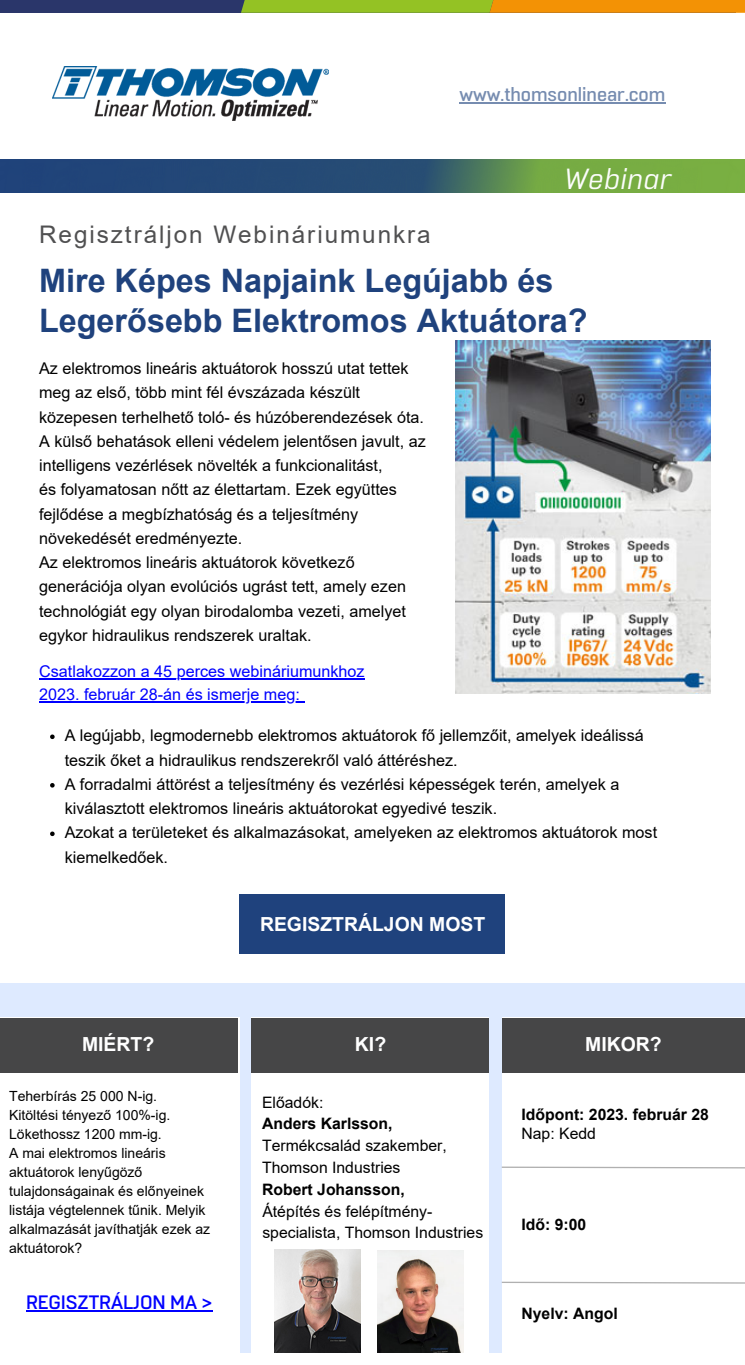
<style>
.page{position:relative;width:745px;height:1365px;background:#fff}
.page>*{position:absolute;margin:0;border:0;box-sizing:border-box;transform-origin:0 0}
.t1{font:700 32.29px/40.2px "Arial";color:#1f427d}
.t2{font:italic 29.05px "Normative Pro";letter-spacing:.03em;color:#fcfdfc}
.t3{font:24.24px "Arial";letter-spacing:.08em;color:#505051}
.t4{font:700 19.43px "Arial";color:#fff}
.t5{font:500 19.43px "Normative Pro";color:#768cb0}
.t6{font:500 19.43px "Normative Pro";color:#00f}
.t7{font:16.19px/24.2px "Arial";color:#000}
.t8{font:16.19px/22.3px "Arial";color:#00f}
.t9{font:15.75px/21.7px "Arial";color:#000}
.t10{font:700 15.75px "Arial";color:#000}
.t11{font:14px/19.1px "Arial";color:#000}
</style>
<div class="page">
<div style="left:0;top:0;width:735px;height:13px;background:#2a366a"></div>
<svg style="left:241px;top:0;width:503px;height:13px;background:#c0a716"></svg>
<img style="left:0;top:159px;width:744px;height:33px">
<img style="left:53px;top:67px;width:275px;height:54px">
<div style="left:239px;top:894px;width:265px;height:60px;background:#1f427d"></div>
<div style="left:0;top:983px;width:744px;height:369px;background:#deeaff"></div>
<div style="left:0;top:1017px;width:239px;height:347px;background:#fff"></div>
<div style="left:251px;top:1017px;width:237px;height:347px;background:#fff"></div>
<div style="left:501px;top:1017px;width:243px;height:347px;background:#fff"></div>
<div style="left:0;top:1017px;width:238px;height:55px;background:#464647"></div>
<div style="left:251px;top:1017px;width:237px;height:55px;background:#464647"></div>
<div style="left:501px;top:1017px;width:243px;height:55px;background:#464647"></div>
<svg style="left:501px;top:1165px;width:243px;height:4px"></svg>
<svg style="left:501px;top:1280px;width:243px;height:4px"></svg>
<img style="left:455px;top:341px;width:255px;height:352px">
<img style="left:275px;top:1249px;width:85px;height:102px">
<img style="left:377px;top:1250px;width:86px;height:102px">
<hr style="left:26px;top:1310px;width:186px;height:1px;background:#00f">
<hr style="left:459px;top:103px;width:206px;height:1px;background:#768cb0">
<hr style="left:39px;top:678px;width:325px;height:2px;background:#00f">
<hr style="left:39px;top:701px;width:261px;height:1px;background:#00f">
<svg style="left:50px;top:734px;width:5px;height:5px"></svg>
<svg style="left:50px;top:783px;width:5px;height:4px"></svg>
<svg style="left:50px;top:831px;width:5px;height:5px"></svg>
<p class="t5" style="left:459px;top:87px;width:207px">www.thomsonlinear.com</p>
<h3 class="t3" style="left:39px;top:221px;width:393px">Regisztráljon Webináriumunkra</h3>
<h2 class="t2" style="left:564px;top:168px;width:109px">Webinar</h2>
<h1 class="t1" style="left:39px;top:260px;width:549px">Mire Képes Napjaink Legújabb és<br>Legerősebb Elektromos Aktuátora?</h1>
<p class="t7" style="left:39px;top:356px;width:388px">Az elektromos lineáris aktuátorok hosszú utat tettek meg az első, több mint fél évszázada készült közepesen terhelhető toló- és húzóberendezések óta.<br>A külső behatások elleni védelem jelentősen javult, az intelligens vezérlések növelték a funkcionalitást,<br>és folyamatosan nőtt az élettartam. Ezek együttes fejlődése a megbízhatóság és a teljesítmény növekedését eredményezte.<br>Az elektromos lineáris aktuátorok következő generációja olyan evolúciós ugrást tett, amely ezen technológiát egy olyan birodalomba vezeti, amelyet egykor hidraulikus rendszerek uraltak.</p>
<p class="t8" style="left:39px;top:660px;width:327px">Csatlakozzon a 45 perces webináriumunkhoz<br>2023. február 28-án és ismerje meg:</p>
<p class="t7" style="left:65px;top:723px;width:593px">A legújabb, legmodernebb elektromos aktuátorok fő jellemzőit, amelyek ideálissá teszik őket a hidraulikus rendszerekről való áttéréshez.<br>A forradalmi áttörést a teljesítmény és vezérlési képességek terén, amelyek a kiválasztott elektromos lineáris aktuátorokat egyedivé teszik.<br>Azokat a területeket és alkalmazásokat, amelyeken az elektromos aktuátorok most kiemelkedőek.</p>
<p class="t4" style="left:260px;top:913px;width:227px">REGISZTRÁLJON MOST</p>
<p class="t4" style="left:82px;top:1033px;width:74px">MIÉRT?</p>
<p class="t4" style="left:355px;top:1033px;width:33px">KI?</p>
<p class="t4" style="left:585px;top:1033px;width:78px">MIKOR?</p>
<p class="t11" style="left:9px;top:1086px;width:202px">Teherbírás 25 000 N-ig.<br>Kitöltési tényező 100%-ig.<br>Lökethossz 1200 mm-ig.<br>A mai elektromos lineáris aktuátorok lenyűgöző tulajdonságainak és előnyeinek listája végtelennek tűnik. Melyik alkalmazását javíthatják ezek az aktuátorok?</p>
<p class="t6" style="left:26px;top:1294px;width:188px">REGISZTRÁLJON MA &gt;</p>
<p class="t9" style="left:262px;top:1091px;width:63px">Előadók:</p>
<p class="t10" style="left:521px;top:1105px;width:189px">Időpont: 2023. február 28</p>
<p class="t9" style="left:521px;top:1122px;width:76px">Nap: Kedd</p>
<p class="t10" style="left:262px;top:1115px;width:132px">Anders Karlsson,</p>
<p class="t9" style="left:262px;top:1134px;width:186px">Termékcsalád szakember,<br>Thomson Industries</p>
<p class="t10" style="left:262px;top:1180px;width:144px">Robert Johansson,</p>
<p class="t9" style="left:262px;top:1200px;width:222px">Átépítés és felépítmény&shy;specialista, Thomson Industries</p>
<p class="t10" style="left:521px;top:1215px;width:66px">Idő: 9:00</p>
<p class="t10" style="left:521px;top:1304px;width:98px">Nyelv: Angol</p>
</div>
